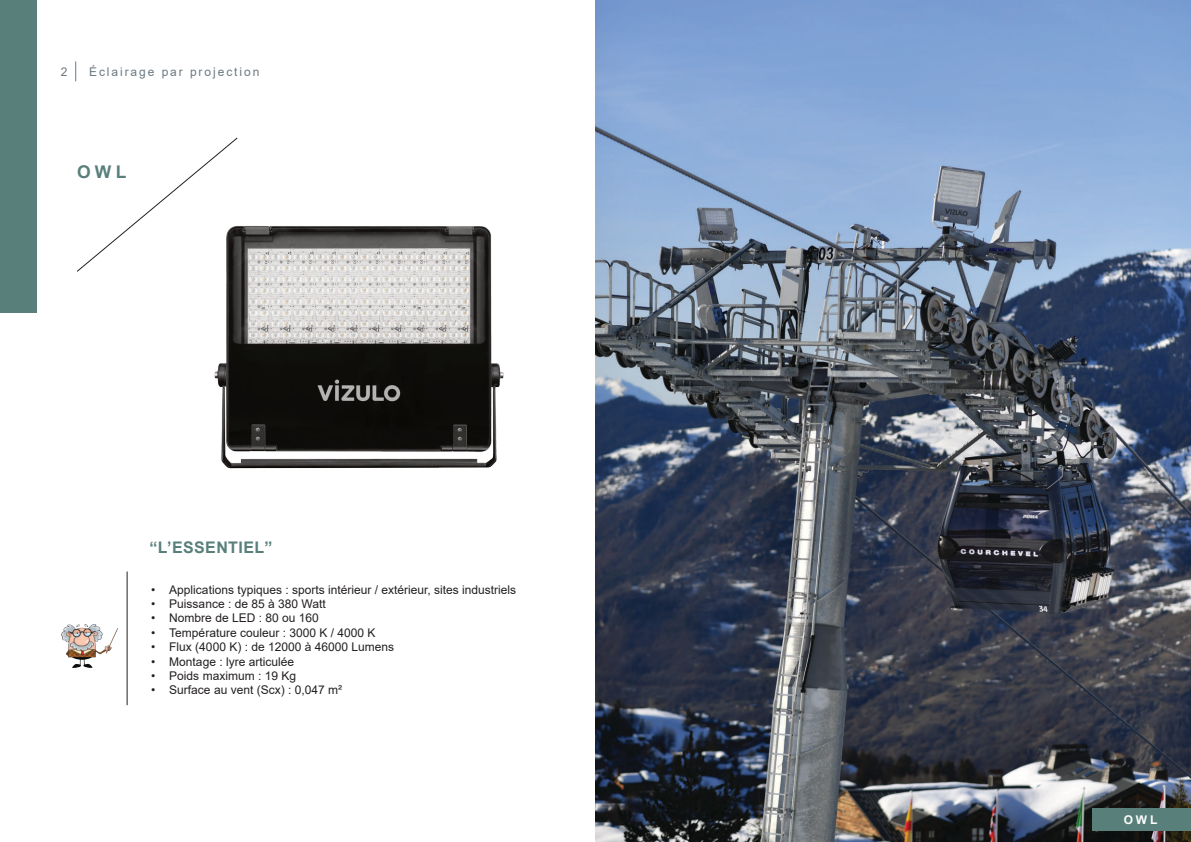
<style>
.page{position:relative;width:1191px;height:842px;background:#fff}
.page>*{position:absolute;margin:0;border:0;box-sizing:border-box;transform-origin:0 0}
.t1{font:700 17.5px "Arial";color:#597f7a}
.t2{font:700 16px "Arial";letter-spacing:.025em;color:#597f7a}
.t3{font:12px "Arial";color:#231f20}
.t4{font:12px "Arial";letter-spacing:.16em;color:#6a7881}
.t5{font:700 12px "Arial";color:#fdfcfd}
</style>
<div class="page">
<svg style="left:77px;top:137px;width:161px;height:135px"></svg>
<img style="left:139px;top:172px;width:365px;height:297px">
<div style="left:0;top:0;width:37px;height:312px;background:#597f7a"></div>
<hr style="left:127px;top:571px;width:1px;height:134px;background:#231f20">
<img style="left:61px;top:624px;width:56px;height:43px">
<svg style="left:75px;top:62px;width:1px;height:19px"></svg>
<img style="left:595px;top:0;width:596px;height:842px">
<div style="left:1092px;top:808px;width:99px;height:23px;background:#597f7a"></div>
<p class="t4" style="left:61px;top:67px;width:8px">2</p>
<p class="t4" style="left:89px;top:67px;width:172px">Éclairage par projection</p>
<h1 class="t1" style="left:77px;top:165px;width:51px">OWL</h1>
<h2 class="t2" style="left:149px;top:541px;width:125px">“L’ESSENTIEL”</h2>
<p class="t3" style="left:151px;top:585px;width:366px">• Applications typiques : sports intérieur / extérieur, sites industriels</p>
<p class="t3" style="left:151px;top:599px;width:176px">• Puissance : de 85 à 380 Watt</p>
<p class="t3" style="left:151px;top:614px;width:169px">• Nombre de LED : 80 ou 160</p>
<p class="t3" style="left:151px;top:628px;width:226px">• Température couleur : 3000 K / 4000 K</p>
<p class="t3" style="left:151px;top:642px;width:244px">• Flux (4000 K) : de 12000 à 46000 Lumens</p>
<p class="t3" style="left:151px;top:657px;width:144px">• Montage : lyre articulée</p>
<p class="t3" style="left:151px;top:671px;width:146px">• Poids maximum : 19 Kg</p>
<p class="t3" style="left:151px;top:686px;width:192px">• Surface au vent (Scx) : 0,047 m²</p>
<p class="t5" style="left:1123px;top:815px;width:35px">OWL</p>
</div>
